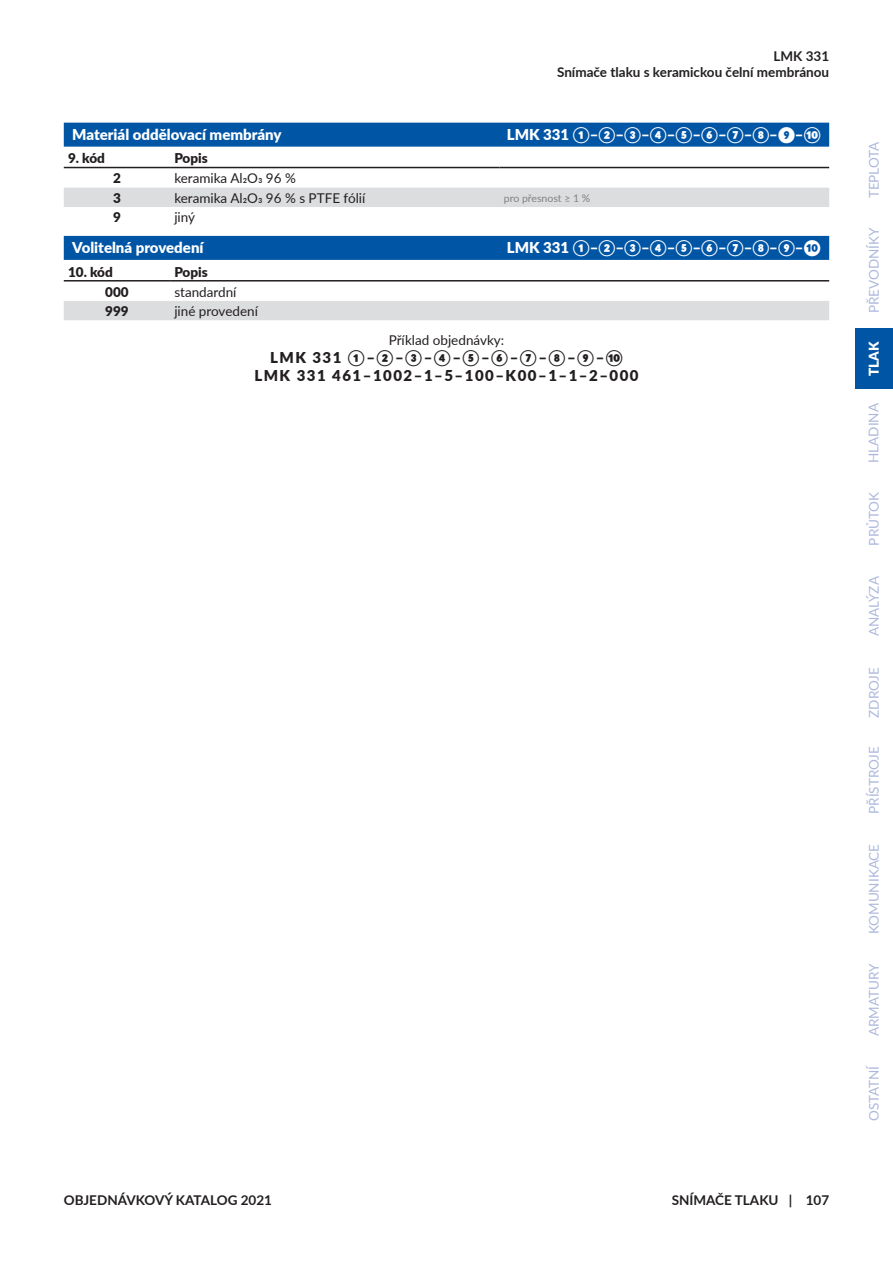
<style>
.page{position:relative;width:893px;height:1263px;background:#fff}
.page>*{position:absolute;margin:0;border:0;box-sizing:border-box;transform-origin:0 0}
.Sekce{font:900 15px "Lato";color:#fff}
.Příklad_objednávky{font:900 15px/18px "Lato";letter-spacing:.1em;color:#231f20;text-align:center}
.t1{font:700 13.5px/16.2px "Lato";color:#231f20;text-align:right}
.t2{font:13.5px "Lato";color:#adb8dc}
.Základ{font:13.5px "Lato";color:#231f20}
.Záklaví{font:900 13.5px "Lato";color:#231f20}
.Příklad_objednávky-2{font:13.5px "Lato";color:#231f20}
.Kód{font:900 13.5px "Lato";color:#231f20}
.t3{font:900 13.5px "Lato";color:#fff}
.Poznámka{font:10.5px "Lato";color:#808285}
</style>
<div class="page">
<div style="left:855px;top:328px;width:38px;height:61px;background:#0155a5"></div>
<div style="left:64px;top:123px;width:765px;height:24px;background:#0155a5"></div>
<div style="left:64px;top:236px;width:765px;height:24px;background:#0155a5"></div>
<div style="left:64px;top:188px;width:765px;height:19px;background:#dcdddf"></div>
<hr style="left:64px;top:167px;width:106px;height:1px;background:#231f20">
<hr style="left:170px;top:167px;width:330px;height:1px;background:#231f20">
<hr style="left:500px;top:167px;width:329px;height:1px;background:#231f20">
<div style="left:64px;top:301px;width:765px;height:19px;background:#dcdddf"></div>
<hr style="left:64px;top:280px;width:106px;height:2px;background:#231f20">
<hr style="left:170px;top:280px;width:659px;height:2px;background:#231f20">
<p class="t1" style="left:557px;top:48px;width:274px">331<br>Snímače tlaku s keramickou čelní membránou</p>
<p class="t1" style="left:773px;top:48px;width:11px">LMK</p>
<p class="Sekce" style="left:72px;top:123px;width:211px">Materiál oddělovací membrány</p>
<p class="Sekce" style="left:507px;top:123px;width:315px">LMK 331 ①–②–③–④–⑤–⑥–⑦–⑧–❾–⑩</p>
<p class="Záklaví" style="left:68px;top:148px;width:38px">9. kód</p>
<p class="Záklaví" style="left:174px;top:148px;width:35px">Popis</p>
<p class="Kód" style="left:113px;top:168px;width:9px">2</p>
<p class="Základ" style="left:174px;top:169px;width:123px">keramika Al2O3 96 %</p>
<p class="Kód" style="left:113px;top:188px;width:9px">3</p>
<p class="Základ" style="left:174px;top:188px;width:193px">keramika Al2O3 96 % s PTFE fólií</p>
<p class="Poznámka" style="left:504px;top:191px;width:88px">pro přesnost ≥ 1 %</p>
<p class="Kód" style="left:113px;top:207px;width:9px">9</p>
<p class="Základ" style="left:174px;top:208px;width:22px">jiný</p>
<p class="Sekce" style="left:72px;top:236px;width:133px">Volitelná provedení</p>
<p class="Sekce" style="left:507px;top:236px;width:315px">LMK 331 ①–②–③–④–⑤–⑥–⑦–⑧–⑨–❿</p>
<p class="Záklaví" style="left:68px;top:261px;width:46px">10. kód</p>
<p class="Záklaví" style="left:174px;top:261px;width:35px">Popis</p>
<p class="Kód" style="left:105px;top:282px;width:25px">000</p>
<p class="Základ" style="left:174px;top:282px;width:64px">standardní</p>
<p class="Kód" style="left:105px;top:301px;width:25px">999</p>
<p class="Základ" style="left:174px;top:301px;width:85px">jiné provedení</p>
<p class="Příklad_objednávky-2" style="left:389px;top:330px;width:117px">Příklad objednávky:</p>
<p class="Příklad_objednávky" style="left:254px;top:348px;width:386px">LMK 331 ①–②–③–④–⑤–⑥–⑦–⑧–⑨–⑩<br>LMK 331 461–1002–1–5–100–K00–1–1–2–000</p>
<p class="t1" style="left:64px;top:1191px;width:210px">Objednávkový katalog 2021</p>
<p class="t1" style="left:672px;top:1191px;width:159px">Snímače tlaku | 107</p>
<p class="t2" style="left:864px;top:198px;width:58px;rotate:-90deg">TEPLOTA</p>
<p class="t2" style="left:864px;top:313px;width:87px;rotate:-90deg">PŘEVODNÍKY</p>
<p class="t3" style="left:864px;top:376px;width:36px;rotate:-90deg">TLAK</p>
<p class="t2" style="left:864px;top:463px;width:61px;rotate:-90deg">HLADINA</p>
<p class="t2" style="left:864px;top:545px;width:55px;rotate:-90deg">PRŮTOK</p>
<p class="t2" style="left:864px;top:636px;width:61px;rotate:-90deg">ANALÝZA</p>
<p class="t2" style="left:864px;top:718px;width:52px;rotate:-90deg">ZDROJE</p>
<p class="t2" style="left:864px;top:814px;width:69px;rotate:-90deg">PŘÍSTROJE</p>
<p class="t2" style="left:864px;top:934px;width:92px;rotate:-90deg">KOMUNIKACE</p>
<p class="t2" style="left:864px;top:1036px;width:74px;rotate:-90deg">ARMATURY</p>
<p class="t2" style="left:864px;top:1121px;width:58px;rotate:-90deg">OSTATNÍ</p>
</div>
